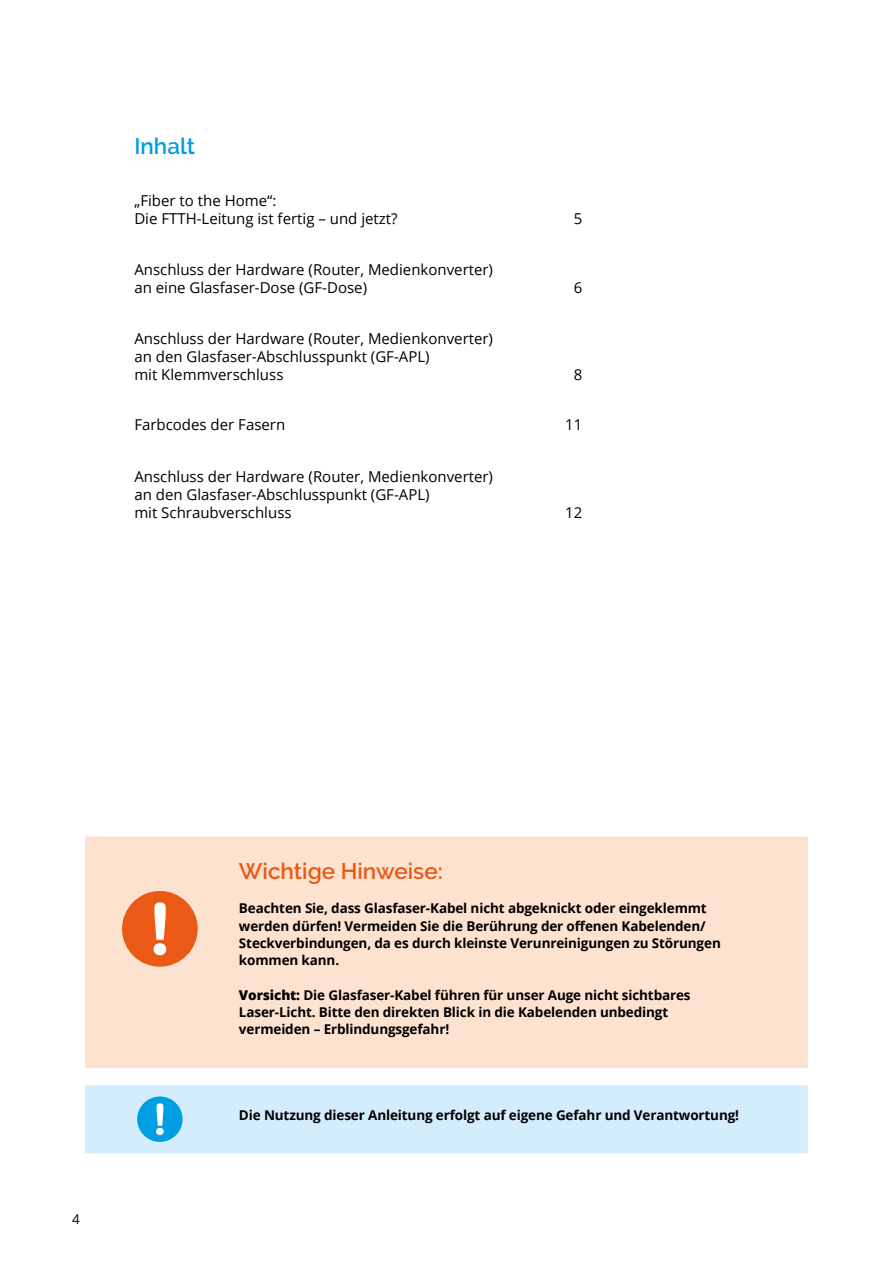
<style>
.page{position:relative;width:893px;height:1263px;background:#fff}
.page>*{position:absolute;margin:0;border:0;box-sizing:border-box;transform-origin:0 0}
.t1{font:600 22.5px "Raleway";color:#ea5915}
.t2{font:600 22.5px "Raleway";color:#009ee3}
.t3{font:15px/18px "Open Sans";color:#000}
.t4{font:700 13.5px/17.2px "Open Sans";letter-spacing:-.01em;color:#000}
.t5{font:13.5px "Open Sans";color:#000}
.s1{font-weight:800}
</style>
<div class="page">
<div style="left:85px;top:836px;width:723px;height:232px;background:#fde2d0"></div>
<div style="left:85px;top:1085px;width:723px;height:68px;background:#d4edfc"></div>
<div style="left:122px;top:891px;width:76px;height:76px;background:#ea5915;border-radius:50%"></div>
<svg style="left:154px;top:902px;width:12px;height:53px"></svg>
<div style="left:137px;top:1096px;width:46px;height:46px;background:#009ee3;border-radius:50%"></div>
<svg style="left:156px;top:1103px;width:8px;height:32px"></svg>
<h1 class="t2" style="left:134px;top:133px;width:62px">Inhalt</h1>
<p class="t3" style="left:134px;top:191px;width:265px">„Fiber to the Home“:<br>Die FTTH-Leitung ist fertig – und jetzt?</p>
<p class="t3" style="left:134px;top:260px;width:360px">Anschluss der Hardware (Router, Medienkonverter) an eine Glasfaser-Dose (GF-Dose)</p>
<p class="t3" style="left:134px;top:329px;width:360px">Anschluss der Hardware (Router, Medienkonverter) an den Glasfaser-Abschlusspunkt (GF-APL)<br>mit Klemmverschluss</p>
<p class="t3" style="left:574px;top:209px;width:10px">5</p>
<p class="t3" style="left:574px;top:278px;width:10px">6</p>
<p class="t3" style="left:574px;top:365px;width:10px">8</p>
<p class="t3" style="left:134px;top:415px;width:152px">Farbcodes der Fasern</p>
<p class="t3" style="left:565px;top:415px;width:19px">11</p>
<p class="t3" style="left:134px;top:467px;width:360px">Anschluss der Hardware (Router, Medienkonverter) an den Glasfaser-Abschlusspunkt (GF-APL)<br>mit Schraubverschluss</p>
<p class="t3" style="left:565px;top:503px;width:19px">12</p>
<p class="t5" style="left:72px;top:1210px;width:9px">4</p>
<h1 class="t1" style="left:239px;top:858px;width:205px">Wichtige Hinweise:</h1>
<p class="t4" style="left:239px;top:899px;width:483px">Beachten Sie, dass Glasfaser-Kabel nicht abgeknickt oder eingeklemmt werden dürfen! Vermeiden Sie die Berührung der offenen Kabelenden/ Steckverbindungen, da es durch kleinste Verunreinigungen zu Störungen kommen kann.</p>
<p class="t4" style="left:239px;top:986px;width:453px"><span class="s1">Vorsicht:</span> Die Glasfaser-Kabel führen für unser Auge nicht sichtbares<br>Laser-Licht. Bitte den direkten Blick in die Kabelenden unbedingt vermeiden – Erblindungsgefahr!</p>
<p class="t4" style="left:239px;top:1106px;width:502px">Die Nutzung dieser Anleitung erfolgt auf eigene Gefahr und Verantwortung!</p>
</div>
